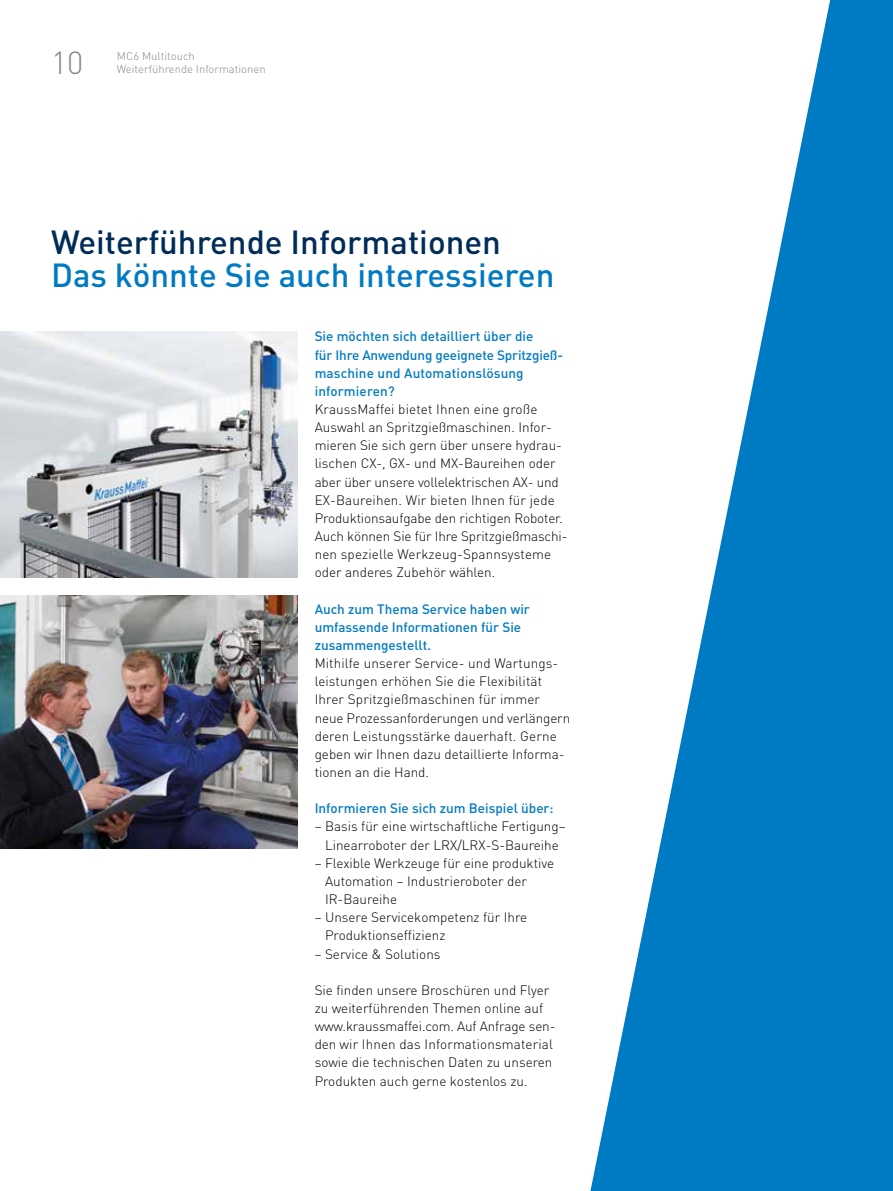
<style>
.page{position:relative;width:893px;height:1191px;background:#fff}
.page>*{position:absolute;margin:0;border:0;box-sizing:border-box;transform-origin:0 0}
.t1{font:500 33px "DIN Pro";color:#007ac2}
.t2{font:500 33px "DIN Pro";color:#002c58}
.t3{font:300 31.5px "DIN Pro";color:#878787}
.t4{font:300 13.5px/18.1px "DIN Pro";color:#000}
.t5{font:500 13.5px/18.1px "DIN Pro";color:#007ac2}
.t6{font:300 11.25px/13.5px "DIN Pro";color:#878787}
</style>
<div class="page">
<svg style="left:590px;top:0;width:303px;height:1191px;fill:#007ac2"></svg>
<img style="left:0;top:332px;width:298px;height:245px">
<img style="left:0;top:595px;width:298px;height:253px">
<h2 class="t3" style="left:51px;top:41px;width:34px">10</h2>
<p class="t6" style="left:117px;top:48px;width:150px">MC6 Multitouch<br>Weiterführende Informationen</p>
<h1 class="t2" style="left:51px;top:220px;width:451px">Weiterführende Informationen</h1>
<h1 class="t1" style="left:51px;top:253px;width:505px">Das könnte Sie auch interessieren</h1>
<p class="t5" style="left:315px;top:327px;width:250px">Sie möchten sich detailliert über die<br>für Ihre Anwendung geeignete Spritzgieß&shy;maschine und Automationslösung informieren?</p>
<p class="t4" style="left:315px;top:399px;width:254px">KraussMaffei bietet Ihnen eine große Auswahl an Spritzgießmaschinen. Infor&shy;mieren Sie sich gern über unsere hydrau&shy;lischen CX-, GX- und MX-Baureihen oder aber über unsere vollelektrischen AX- und EX-Baureihen. Wir bieten Ihnen für jede Produktionsaufgabe den richtigen Roboter.<br>Auch können Sie für Ihre Spritzgießmaschi&shy;nen spezielle Werkzeug-Spannsysteme oder anderes Zubehör wählen.</p>
<p class="t5" style="left:315px;top:599px;width:217px">Auch zum Thema Service haben wir umfassende Informationen für Sie zusammengestellt.</p>
<p class="t4" style="left:315px;top:653px;width:257px">Mithilfe unserer Service- und Wartungs&shy;leistungen erhöhen Sie die Flexibilität Ihrer Spritzgießmaschinen für immer neue Prozessanforderungen und verlängern deren Leistungsstärke dauerhaft. Gerne geben wir Ihnen dazu detaillierte Informa&shy;tionen an die Hand.</p>
<p class="t5" style="left:315px;top:799px;width:240px">Informieren Sie sich zum Beispiel über:</p>
<p class="t4" style="left:315px;top:817px;width:253px;text-align:center">– Basis für eine wirtschaftliche Fertigung–<br>Linearroboter der LRX/LRX-S-Baureihe</p>
<p class="t4" style="left:325px;top:853px;width:231px;text-indent:-10px">– Flexible Werkzeuge für eine produktive<br>Automation – Industrieroboter der<br>IR-Baureihe</p>
<p class="t4" style="left:325px;top:907px;width:204px;text-indent:-10px">– Unsere Servicekompetenz für Ihre<br>Produktionseffizienz</p>
<p class="t4" style="left:315px;top:944px;width:127px">– Service &amp; Solutions</p>
<p class="t4" style="left:315px;top:980px;width:242px">Sie finden unsere Broschüren und Flyer zu weiterführenden Themen online auf www.kraussmaffei.com. Auf Anfrage sen&shy;den wir Ihnen das Informationsmaterial sowie die technischen Daten zu unseren Produkten auch gerne kostenlos zu.</p>
</div>
